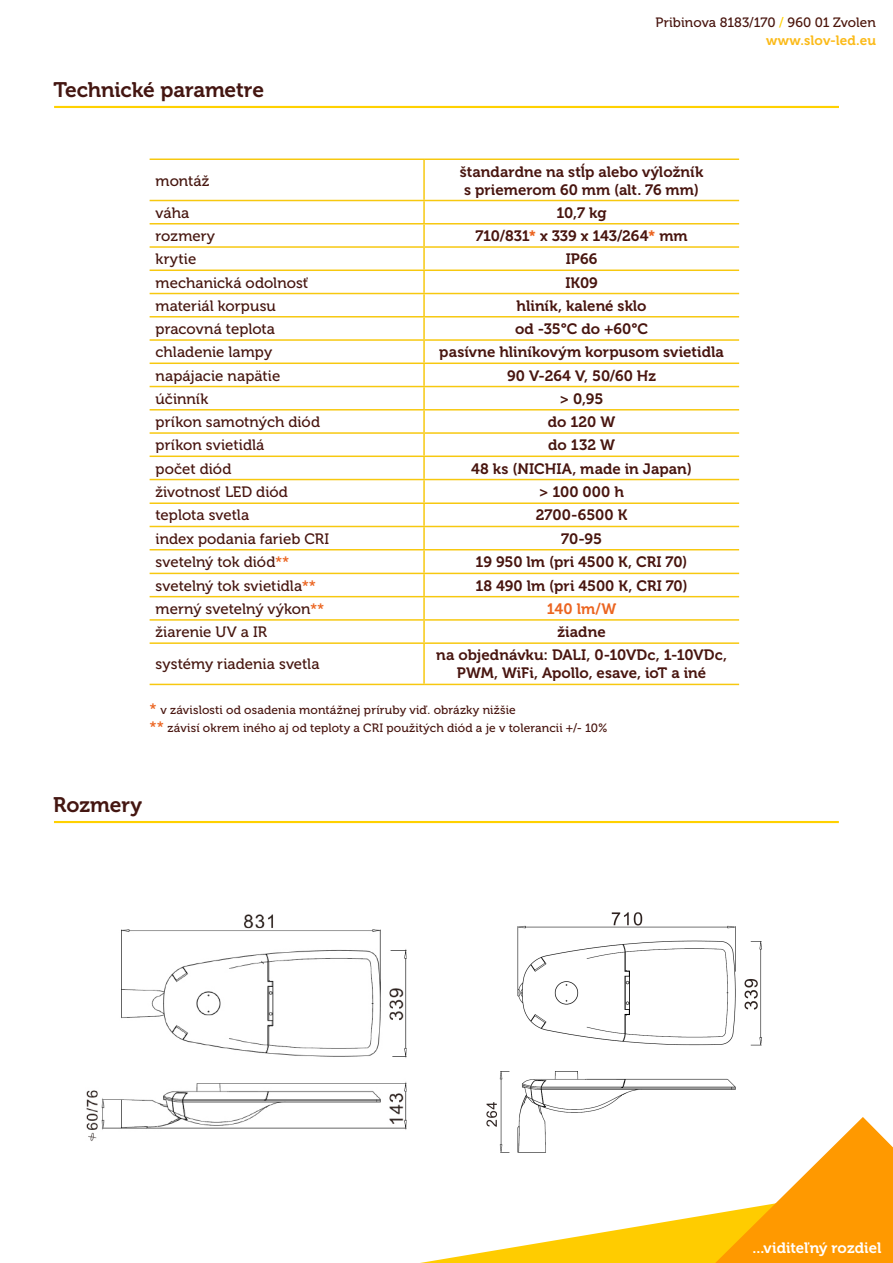
<style>
.page{position:relative;width:893px;height:1263px;background:#fff}
.page>*{position:absolute;margin:0;border:0;box-sizing:border-box;transform-origin:0 0}
.t1{font:21px "Museo 700";letter-spacing:-.005em;color:#441611}
.t2{font:15px/18px "Museo 700";color:#48150f}
.t3{font:15px "Museo 500";color:#46160f}
.t4{font:15px "Museo 500";color:#48150f}
.t5{font:15px "Museo 700";color:#fff}
.t6{font:15px "Museo 700";color:#46160f}
.t7{font:15px "Museo 700";color:#eb6420}
.t8{font:13.5px "Museo 500";color:#48150f}
.t9{font:13.5px "Museo 700";letter-spacing:.005em;color:#fbba18}
.t10{font:12px "Museo 500";letter-spacing:.01em;color:#48150f}
.s1{color:#ffd100}
.s2{color:#4b150a}
.s3{color:#eb6420}
.s4{font-size:15px;color:#eb6420}
</style>
<div class="page">
<svg style="left:420px;top:1117px;width:473px;height:146px"></svg>
<hr style="left:54px;top:106px;width:785px;height:2px;background:#ffd100">
<svg style="left:150px;top:199px;width:589px;height:485px"></svg>
<hr style="left:150px;top:158px;width:274px;height:2px;background:#f7c80f">
<hr style="left:424px;top:158px;width:315px;height:2px;background:#f7c80f">
<hr style="left:423px;top:160px;width:2px;height:40px;background:#f7c80f">
<hr style="left:150px;top:200px;width:274px;height:1px;background:#f7c80f">
<hr style="left:424px;top:200px;width:315px;height:1px;background:#f7c80f">
<hr style="left:423px;top:201px;width:2px;height:22px;background:#f7c80f">
<hr style="left:150px;top:223px;width:274px;height:1px;background:#f7c80f">
<hr style="left:424px;top:223px;width:315px;height:1px;background:#f7c80f">
<hr style="left:423px;top:224px;width:2px;height:22px;background:#f7c80f">
<hr style="left:150px;top:246px;width:274px;height:2px;background:#f7c80f">
<hr style="left:424px;top:246px;width:315px;height:2px;background:#f7c80f">
<hr style="left:423px;top:248px;width:2px;height:21px;background:#f7c80f">
<hr style="left:150px;top:269px;width:274px;height:2px;background:#f7c80f">
<hr style="left:424px;top:269px;width:315px;height:2px;background:#f7c80f">
<hr style="left:423px;top:271px;width:2px;height:22px;background:#f7c80f">
<hr style="left:150px;top:293px;width:274px;height:1px;background:#f7c80f">
<hr style="left:424px;top:293px;width:315px;height:1px;background:#f7c80f">
<hr style="left:423px;top:294px;width:2px;height:22px;background:#f7c80f">
<hr style="left:150px;top:316px;width:274px;height:1px;background:#f7c80f">
<hr style="left:424px;top:316px;width:315px;height:1px;background:#f7c80f">
<hr style="left:423px;top:317px;width:2px;height:22px;background:#f7c80f">
<hr style="left:150px;top:339px;width:274px;height:2px;background:#f7c80f">
<hr style="left:424px;top:339px;width:315px;height:2px;background:#f7c80f">
<hr style="left:423px;top:341px;width:2px;height:21px;background:#f7c80f">
<hr style="left:150px;top:362px;width:274px;height:2px;background:#f7c80f">
<hr style="left:424px;top:362px;width:315px;height:2px;background:#f7c80f">
<hr style="left:423px;top:364px;width:2px;height:22px;background:#f7c80f">
<hr style="left:150px;top:386px;width:274px;height:1px;background:#f7c80f">
<hr style="left:424px;top:386px;width:315px;height:1px;background:#f7c80f">
<hr style="left:423px;top:387px;width:2px;height:22px;background:#f7c80f">
<hr style="left:150px;top:409px;width:274px;height:1px;background:#f7c80f">
<hr style="left:424px;top:409px;width:315px;height:1px;background:#f7c80f">
<hr style="left:423px;top:410px;width:2px;height:22px;background:#f7c80f">
<hr style="left:150px;top:432px;width:274px;height:2px;background:#f7c80f">
<hr style="left:424px;top:432px;width:315px;height:2px;background:#f7c80f">
<hr style="left:423px;top:434px;width:2px;height:21px;background:#f7c80f">
<hr style="left:150px;top:455px;width:274px;height:2px;background:#f7c80f">
<hr style="left:424px;top:455px;width:315px;height:2px;background:#f7c80f">
<hr style="left:423px;top:457px;width:2px;height:22px;background:#f7c80f">
<hr style="left:150px;top:479px;width:274px;height:1px;background:#f7c80f">
<hr style="left:424px;top:479px;width:315px;height:1px;background:#f7c80f">
<hr style="left:423px;top:480px;width:2px;height:22px;background:#f7c80f">
<hr style="left:150px;top:502px;width:274px;height:2px;background:#f7c80f">
<hr style="left:424px;top:502px;width:315px;height:2px;background:#f7c80f">
<hr style="left:423px;top:504px;width:2px;height:22px;background:#f7c80f">
<hr style="left:150px;top:526px;width:274px;height:1px;background:#f7c80f">
<hr style="left:424px;top:526px;width:315px;height:1px;background:#f7c80f">
<hr style="left:423px;top:527px;width:2px;height:22px;background:#f7c80f">
<hr style="left:150px;top:549px;width:274px;height:1px;background:#f7c80f">
<hr style="left:424px;top:549px;width:315px;height:1px;background:#f7c80f">
<hr style="left:423px;top:550px;width:2px;height:23px;background:#f7c80f">
<hr style="left:150px;top:573px;width:274px;height:1px;background:#f7c80f">
<hr style="left:424px;top:573px;width:315px;height:1px;background:#f7c80f">
<hr style="left:423px;top:574px;width:2px;height:22px;background:#f7c80f">
<hr style="left:150px;top:596px;width:274px;height:1px;background:#f7c80f">
<hr style="left:424px;top:596px;width:315px;height:1px;background:#f7c80f">
<hr style="left:423px;top:597px;width:2px;height:22px;background:#f7c80f">
<hr style="left:150px;top:619px;width:274px;height:2px;background:#f7c80f">
<hr style="left:424px;top:619px;width:315px;height:2px;background:#f7c80f">
<hr style="left:423px;top:621px;width:2px;height:21px;background:#f7c80f">
<hr style="left:150px;top:642px;width:274px;height:2px;background:#f7c80f">
<hr style="left:424px;top:642px;width:315px;height:2px;background:#f7c80f">
<hr style="left:423px;top:644px;width:2px;height:40px;background:#f7c80f">
<hr style="left:150px;top:684px;width:274px;height:1px;background:#f7c80f">
<hr style="left:424px;top:684px;width:315px;height:1px;background:#f7c80f">
<hr style="left:54px;top:821px;width:785px;height:2px;background:#ffd100">
<img style="left:86px;top:914px;width:321px;height:227px">
<img style="left:485px;top:912px;width:311px;height:242px">
<p class="t1" style="left:53px;top:78px;width:212px">Technické parametre</p>
<p class="t8" style="left:655px;top:15px;width:222px">Pribinova 8183/170 <span class="s1">/</span> <span class="s2">960 01 Zvolen</span></p>
<p class="t9" style="left:766px;top:33px;width:111px">www.slov-led.eu</p>
<p class="t3" style="left:156px;top:172px;width:55px">montáž</p>
<p class="t2" style="left:460px;top:162px;width:245px">štandardne na stĺp alebo výložník s priemerom 60 mm (alt. 76 mm)</p>
<p class="t3" style="left:156px;top:204px;width:35px">váha</p>
<p class="t2" style="left:557px;top:204px;width:52px">10,7 kg</p>
<p class="t3" style="left:156px;top:228px;width:61px">rozmery</p>
<p class="t2" style="left:475px;top:227px;width:214px">710/831<span class="s3">*</span> x 339 x 143/264<span class="s3">*</span> mm</p>
<p class="t3" style="left:156px;top:251px;width:42px">krytie</p>
<p class="t2" style="left:566px;top:250px;width:33px">IP66</p>
<p class="t3" style="left:156px;top:274px;width:154px">mechanická odolnosť</p>
<p class="t2" style="left:565px;top:273px;width:34px">IK09</p>
<p class="t3" style="left:156px;top:297px;width:122px">materiál korpusu</p>
<p class="t2" style="left:517px;top:297px;width:131px">hliník, kalené sklo</p>
<p class="t3" style="left:156px;top:321px;width:121px">pracovná teplota</p>
<p class="t2" style="left:515px;top:320px;width:135px">od -35°C do +60°C</p>
<p class="t3" style="left:156px;top:344px;width:118px">chladenie lampy</p>
<p class="t2" style="left:439px;top:343px;width:286px">pasívne hliníkovým korpusom svietidla</p>
<p class="t3" style="left:156px;top:367px;width:126px">napájacie napätie</p>
<p class="t2" style="left:507px;top:366px;width:150px">90 V-264 V, 50/60 Hz</p>
<p class="t4" style="left:156px;top:390px;width:54px">účinník</p>
<p class="t6" style="left:560px;top:390px;width:45px">&gt; 0,95</p>
<p class="t4" style="left:156px;top:414px;width:166px">príkon samotných diód</p>
<p class="t2" style="left:548px;top:413px;width:69px">do 120 W</p>
<p class="t4" style="left:156px;top:437px;width:110px">príkon svietidlá</p>
<p class="t6" style="left:548px;top:437px;width:68px">do 132 W</p>
<p class="t4" style="left:156px;top:460px;width:77px">počet diód</p>
<p class="t2" style="left:471px;top:459px;width:222px">48 ks (NICHIA, made in Japan)</p>
<p class="t4" style="left:156px;top:484px;width:134px">životnosť LED diód</p>
<p class="t2" style="left:539px;top:483px;width:86px">&gt; 100 000 h</p>
<p class="t4" style="left:156px;top:507px;width:95px">teplota svetla</p>
<p class="t2" style="left:536px;top:506px;width:93px">2700-6500 K</p>
<p class="t4" style="left:156px;top:530px;width:175px">index podania farieb CRI</p>
<p class="t2" style="left:561px;top:530px;width:42px">70-95</p>
<p class="t3" style="left:156px;top:554px;width:135px">svetelný tok diód<span class="s3">**</span></p>
<p class="t2" style="left:476px;top:553px;width:213px">19 950 lm (pri 4500 K, CRI 70)</p>
<p class="t3" style="left:156px;top:577px;width:162px">svetelný tok svietidla<span class="s3">**</span></p>
<p class="t2" style="left:475px;top:577px;width:214px">18 490 lm (pri 4500 K, CRI 70)</p>
<p class="t3" style="left:156px;top:600px;width:170px">merný svetelný výkon<span class="s3">**</span></p>
<p class="t7" style="left:547px;top:600px;width:71px">140 lm/W</p>
<p class="t3" style="left:156px;top:624px;width:113px">žiarenie UV a IR</p>
<p class="t2" style="left:557px;top:623px;width:50px">žiadne</p>
<p class="t3" style="left:156px;top:656px;width:165px">systémy riadenia svetla</p>
<p class="t2" style="left:436px;top:646px;width:292px;text-align:center">na objednávku: DALI, 0-10VDc, 1-10VDc,<br>PWM, WiFi, Apollo, esave, ioT a iné</p>
<p class="t10" style="left:150px;top:703px;width:368px"><span class="s4">*</span> v závislosti od osadenia montážnej príruby viď. obrázky nižšie</p>
<p class="t10" style="left:150px;top:721px;width:459px"><span class="s4">**</span> závisí okrem iného aj od teploty a CRI použitých diód a je v tolerancii +/- 10%</p>
<p class="t1" style="left:53px;top:793px;width:90px">Rozmery</p>
<p class="t5" style="left:753px;top:1239px;width:130px">...viditeľný rozdiel</p>
</div>
